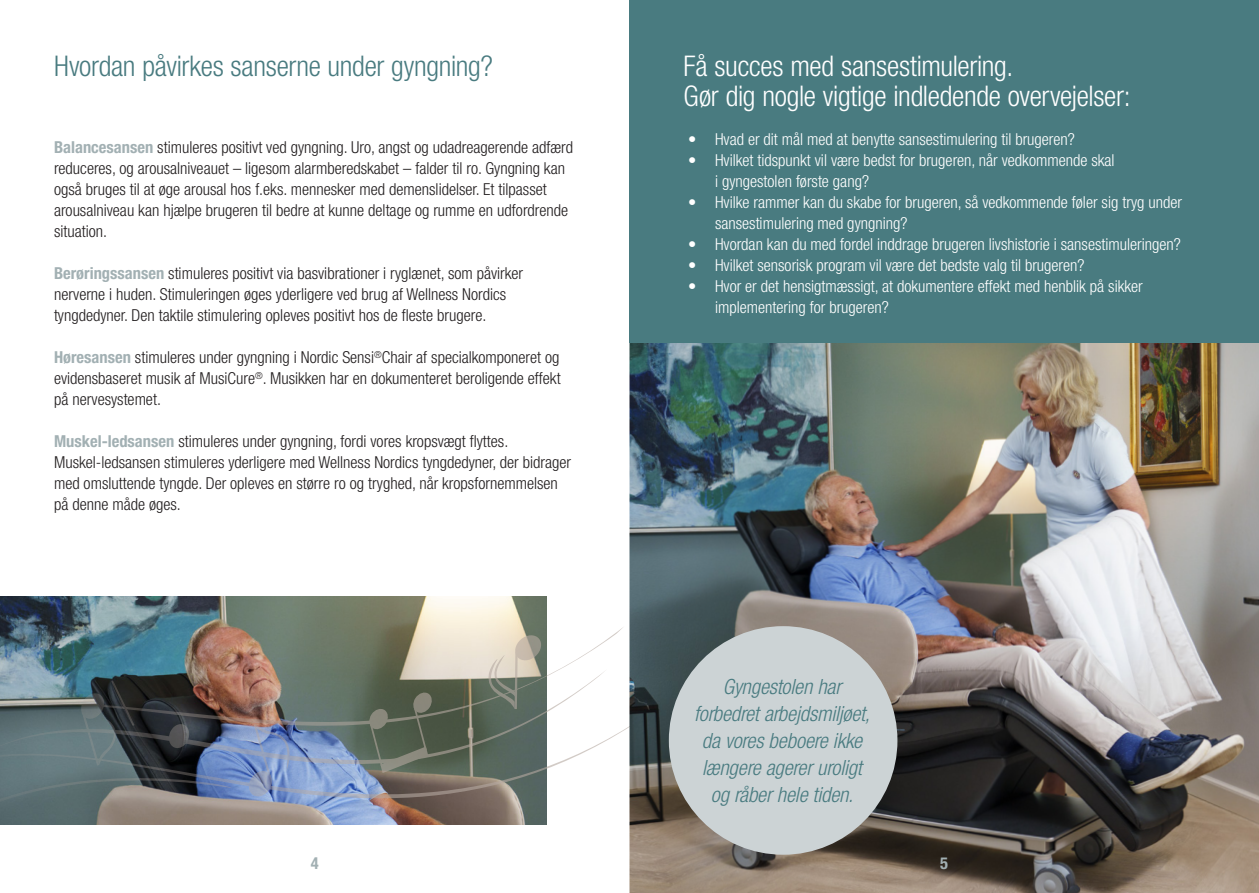
<style>
.page{position:relative;width:1259px;height:893px;background:#fff}
.page>*{position:absolute;margin:0;border:0;box-sizing:border-box;transform-origin:0 0}
.Header_small{font:300 condensed 28.5px/30px "Helvetica Neue LT";letter-spacing:-.01em;color:#fff}
.Header_small-2{font:300 condensed 28.5px "Helvetica Neue LT";letter-spacing:-.01em;color:#497b80}
.Citat{font:italic 300 condensed 21px/27px "Helvetica Neue LT";letter-spacing:-.005em;color:#497b80;text-align:center}
.Brødtekst{font:300 condensed 16.5px/21px "Helvetica Neue LT";color:#231f20}
.t1{font:300 condensed 16.5px/21px "Helvetica Neue LT";color:#fff}
.t2{font:700 condensed 16.5px "Helvetica Neue LT";color:#a2b0b3}
.s1{font-weight:700;color:#a2b0b3}
</style>
<div class="page">
<svg style="left:0;top:596px;width:547px;height:12px;background:#79847f"></svg>
<img style="left:0;top:608px;width:607px;height:217px">
<svg style="left:368px;top:691px;width:65px;height:82px;background:#5f6858"></svg>
<svg style="left:247px;top:724px;width:47px;height:74px;background:#7f94c1"></svg>
<svg style="left:484px;top:634px;width:59px;height:75px;background:#a3a395"></svg>
<img style="left:0;top:648px;width:237px;height:177px">
<img style="left:629px;top:342px;width:630px;height:551px">
<div style="left:629px;top:0;width:630px;height:342px;background:#497b80"></div>
<div style="left:669px;top:626px;width:228px;height:229px;background:#ccd3d5;border-radius:50%"></div>
<p class="Header_small-2" style="left:54px;top:50px;width:440px">Hvordan påvirkes sanserne under gyngning?</p>
<p class="Brødtekst" style="left:54px;top:137px;width:520px"><span class="s1">Balancesansen</span> stimuleres positivt ved gyngning. Uro, angst og udadreagerende adfærd reduceres, og arousalniveauet – ligesom alarmberedskabet – falder til ro. Gyngning kan også bruges til at øge arousal hos f.eks. mennesker med demenslidelser. Et tilpasset arousalniveau kan hjælpe brugeren til bedre at kunne deltage og rumme en udfordrende situation.</p>
<p class="Brødtekst" style="left:54px;top:263px;width:471px"><span class="s1">Berøringssansen</span> stimuleres positivt via basvibrationer i ryglænet, som påvirker nerverne i huden. Stimuleringen øges yderligere ved brug af Wellness Nordics tyngdedyner. Den taktile stimulering opleves positivt hos de fleste brugere.</p>
<p class="Brødtekst" style="left:54px;top:347px;width:508px;text-align:justify"><span class="s1">Høresansen</span> stimuleres under gyngning i Nordic Sensi<sup>®</sup>Chair af specialkomponeret og evidensbaseret musik af MusiCure<sup>®</sup>. Musikken har en dokumenteret beroligende effekt på nervesystemet.</p>
<p class="Brødtekst" style="left:54px;top:431px;width:519px"><span class="s1">Muskel-ledsansen</span> stimuleres under gyngning, fordi vores kropsvægt flyttes.<br>Muskel-ledsansen stimuleres yderligere med Wellness Nordics tyngdedyner, der bidrager med omsluttende tyngde. Der opleves en større ro og tryghed, når kropsfornemmelsen på denne måde øges.</p>
<p class="Header_small" style="left:683px;top:51px;width:448px">Få succes med sansestimulering.<br>Gør dig nogle vigtige indledende overvejelser:</p>
<p class="t1" style="left:688px;top:128px;width:388px">• Hvad er dit mål med at benytte sansestimulering til brugeren?</p>
<p class="t1" style="left:715px;top:149px;width:401px;text-indent:-27px">• Hvilket tidspunkt vil være bedst for brugeren, når vedkommende skal i gyngestolen første gang?</p>
<p class="t1" style="left:715px;top:191px;width:469px;text-indent:-27px">• Hvilke rammer kan du skabe for brugeren, så vedkommende føler sig tryg under sansestimulering med gyngning?</p>
<p class="t1" style="left:688px;top:233px;width:494px">• Hvordan kan du med fordel inddrage brugeren livshistorie i sansestimuleringen?</p>
<p class="t1" style="left:688px;top:254px;width:398px">• Hvilket sensorisk program vil være det bedste valg til brugeren?</p>
<p class="t1" style="left:715px;top:275px;width:429px;text-indent:-27px">• Hvor er det hensigtmæssigt, at dokumentere effekt med henblik på sikker implementering for brugeren?</p>
<p class="Citat" style="left:694px;top:673px;width:177px">Gyngestolen har forbedret arbejdsmiljøet, da vores beboere ikke længere agerer uroligt og råber hele tiden.</p>
<p class="t2" style="left:311px;top:853px;width:9px">4</p>
<p class="t2" style="left:940px;top:853px;width:9px">5</p>
</div>
